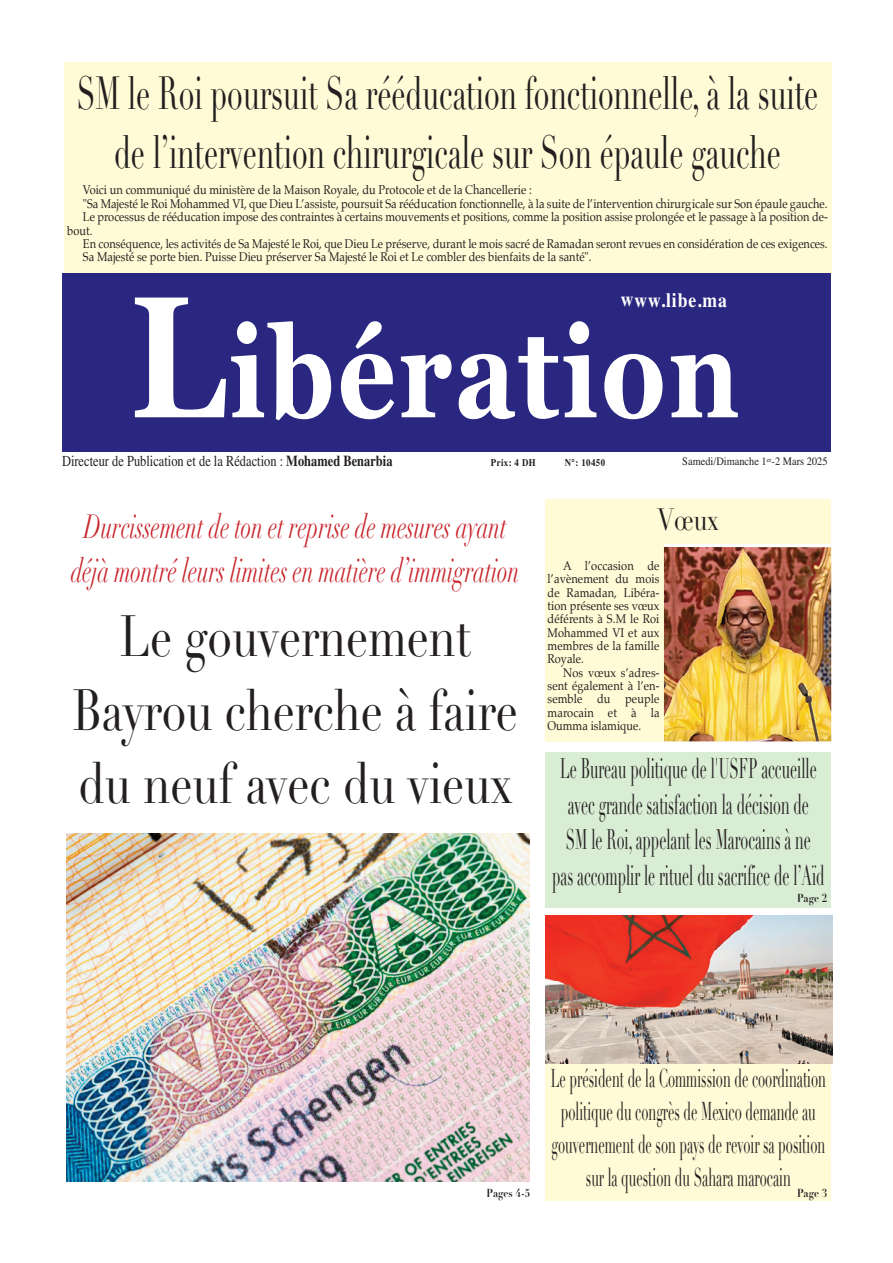
<style>
.page{position:relative;width:893px;height:1263px;background:#fff}
.page>*{position:absolute;margin:0;border:0;box-sizing:border-box;transform-origin:0 0}
.t1{font:700 172.8px "Georgia";color:#fff;scale:.81 1}
.t2{font:700 127.05px "Georgia";letter-spacing:.025em;color:#fff;scale:.81 1}
.t3{font:57.15px/73.7px "Didot";color:#231f20;text-align:center;scale:.77 1}
.t4{font:45.75px/58.5px "Didot";color:#231f20;text-align:center;scale:.62 1}
.t5{font:italic 33px/44.4px "Didot";color:#c8242b;text-align:center;scale:.65 1}
.t6{font:30.45px "Didot";color:#231f20;scale:.76 1}
.t7{font:27.9px/35.5px "Didot";color:#231f20;text-align:center;scale:.5 1}
.t8{font:25.35px/33px "Didot";color:#231f20;text-align:center;scale:.5 1}
.t9{font:700 20.25px "Times";letter-spacing:.05em;color:#fff;scale:.87 1}
.t10{font:15.3px "Times";color:#231f20;scale:.82 1}
.t11{font:12.75px/13.4px "Palatino";color:#231f20;scale:.87 1}
.t12{font:11.4px "Times";color:#231f20;scale:.91 1}
.t13{font:700 11.4px "Didot";color:#231f20;scale:.87 1}
.t14{font:700 10.2px "Times";letter-spacing:.045em;color:#231f20;scale:.87 1}
.t15{font:6.9px "Times";color:#231f20;scale:.91 1}
.s1{font-weight:700}
</style>
<div class="page">
<div style="left:62px;top:273px;width:769px;height:178px;background:#292780"></div>
<img style="left:66px;top:833px;width:463px;height:348px">
<div style="left:545px;top:499px;width:286px;height:242px;background:#fffbd6"></div>
<div style="left:545px;top:752px;width:286px;height:155px;background:#d9ecd4"></div>
<div style="left:545px;top:1063px;width:286px;height:137px;background:#fffbd6"></div>
<img style="left:664px;top:547px;width:167px;height:194px">
<div style="left:64px;top:63px;width:767px;height:210px;background:#fffbd6"></div>
<img style="left:545px;top:915px;width:287px;height:148px">
<p class="t4" style="left:77px;top:65px;width:1198px">SM le Roi poursuit Sa rééducation fonctionnelle laà, suite de ’l intervention chirurgicale sur Son épaule gauche</p>
<p class="t11" style="left:83px;top:183px;width:857px">Voici un communiqué du ministère de la Maison Royale, du Protocole et de la Chancellerie :<br>"Sa Majesté le Roi Mohammed VI, que Dieu ’L assiste, poursuit Sa rééducation fonctionnelle laà, suite de ’l intervention chirurgicale sur Son épaule gauche.</p>
<p class="t11" style="left:67px;top:223px;width:30px">bout.</p>
<p class="t11" style="left:83px;top:203px;width:857px;line-height:26.7px">Le processus de rééducation impose des contraintes à certains mouvements et positions, comme la position assise prolongée et le passage laà position de-<br>En conséquence, les activités de Sa Majesté le Roi, que Dieu Le préserve, durant le mois sacré de Ramadan seront revues en considération de ces exigences.</p>
<p class="t11" style="left:83px;top:250px;width:586px">Sa Majesté se porte bien. Puisse Dieu préserver Sa Majesté le Roi et Le combler des bienfaits de la santé ."</p>
<p class="t9" style="left:621px;top:280px;width:123px">www.libe.ma</p>
<p class="t1" style="left:130px;top:227px;width:120px">L</p>
<p class="t2" style="left:229px;top:277px;width:631px">ibération</p>
<p class="t10" style="left:62px;top:446px;width:405px">Directeur de Publication et de la Rédaction : <span class="s1">Mohamed Benarbia</span></p>
<p class="t12" style="left:682px;top:450px;width:161px">Samedi/Dimanche 1 -2 Mars 2025</p>
<p class="t15" style="left:767px;top:453px;width:7px">er</p>
<p class="t14" style="left:491px;top:453px;width:53px">Prix 4: DH</p>
<p class="t14" style="left:565px;top:453px;width:48px">N°: 10450</p>
<p class="t5" style="left:71px;top:504px;width:691px">Durcissement de ton et reprise de mesures ayant déjà montré leurs limites en matière ’d immigration</p>
<p class="t3" style="left:72px;top:601px;width:580px">Le gouvernement<br>Bayrou cherche à faire du neuf avec du vieux</p>
<p class="t11" style="left:563px;top:559px;width:11px">A</p>
<p class="t11" style="left:585px;top:559px;width:58px">’l occasion</p>
<p class="t6" style="left:658px;top:501px;width:82px">Vœux</p>
<p class="t11" style="left:647px;top:559px;width:15px">de</p>
<p class="t11" style="left:547px;top:565px;width:130px;line-height:26.7px">’l avènement<br>tion présente ses vœux</p>
<p class="t11" style="left:615px;top:572px;width:17px">du</p>
<p class="t11" style="left:635px;top:572px;width:29px">mois</p>
<p class="t11" style="left:624px;top:585px;width:42px">Libéra-</p>
<p class="t11" style="left:547px;top:579px;width:130px;line-height:26.7px">de<br>déférents M. Sà le Roi</p>
<p class="t11" style="left:547px;top:625px;width:130px;text-align:justify">Mohammed VI et aux membres de la famille Royale.</p>
<p class="t11" style="left:625px;top:692px;width:41px">peuple</p>
<p class="t11" style="left:567px;top:585px;width:59px">Ramadan,</p>
<p class="t11" style="left:563px;top:665px;width:112px">Nos vœux ’s adres-</p>
<p class="t11" style="left:651px;top:705px;width:12px">la</p>
<p class="t11" style="left:547px;top:679px;width:130px">sent également ’là en-</p>
<p class="t11" style="left:547px;top:692px;width:42px">semble</p>
<p class="t11" style="left:597px;top:692px;width:17px">du</p>
<p class="t11" style="left:547px;top:705px;width:109px">marocain<br>Oumma islamique.</p>
<p class="t7" style="left:552px;top:751px;width:546px">Le Bureau politique 'ld e USFP accueille avec grande satisfaction la décision de<br>SM le Roi, appelant les Marocains neà pas accomplir le rituel du sacrifice ’ld e Aïd</p>
<p class="t11" style="left:631px;top:705px;width:8px">à</p>
<p class="t11" style="left:608px;top:705px;width:12px">et</p>
<p class="t13" style="left:797px;top:891px;width:36px">Page 2</p>
<p class="t13" style="left:487px;top:1185px;width:52px">Pages 4-5</p>
<p class="t8" style="left:551px;top:1062px;width:552px">Le président lade Commission de coordination politique du congrès de Mexico demande au gouvernement de son pays de revoir sa position</p>
<p class="t13" style="left:797px;top:1186px;width:36px">Page 3</p>
<p class="t8" style="left:586px;top:1161px;width:412px">sur la question du Sahara marocain</p>
</div>
